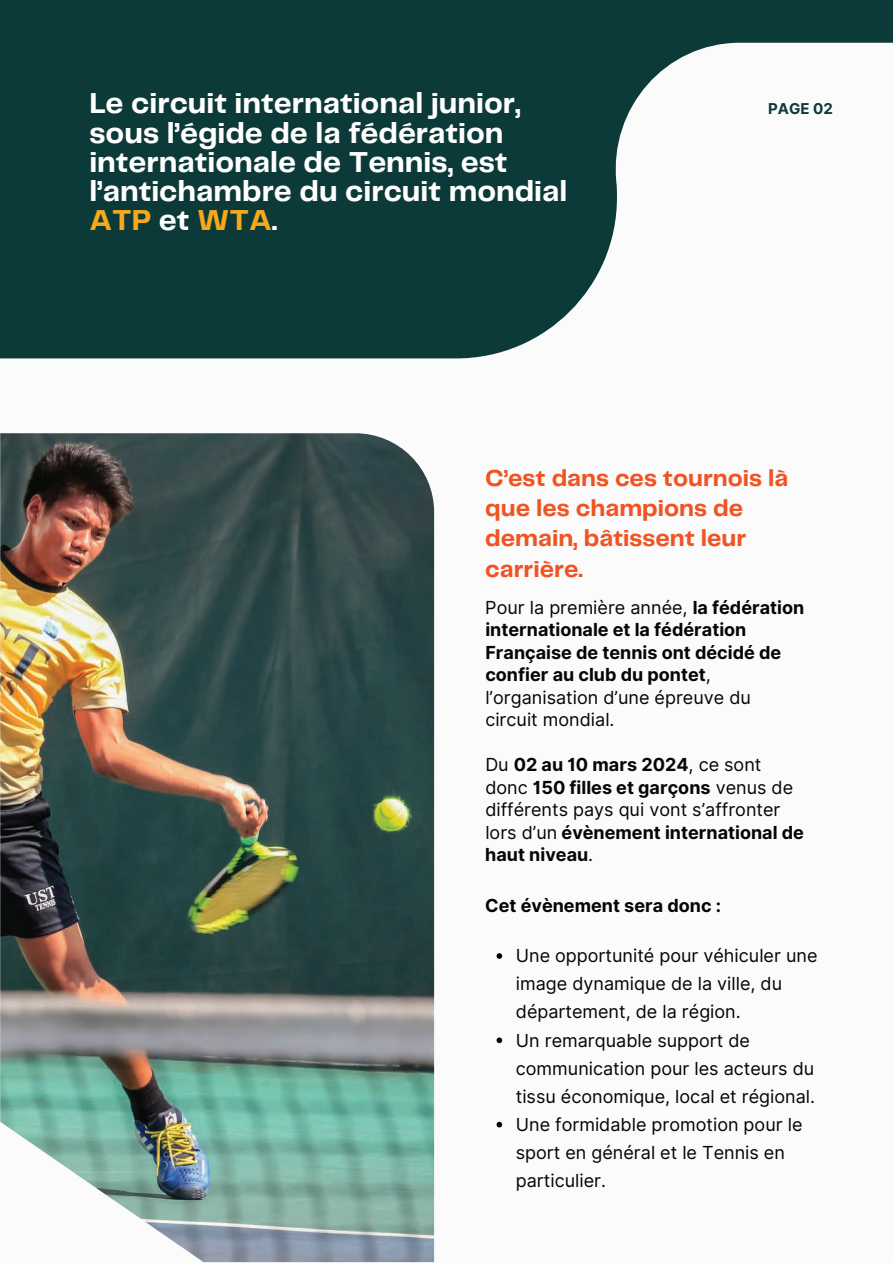
<style>
.page{position:relative;width:893px;height:1263px;background:#fff}
.page>*{position:absolute;margin:0;border:0;box-sizing:border-box;transform-origin:0 0}
.t1{font:700 30px/29.2px "Telegraf";color:#fff}
.t2{font:700 24px/30.3px "Telegraf";color:#f15322}
.t3{font:700 18px/22.5px "Inter";color:#040504}
.t4{font:18px/28px "Inter";color:#040503}
.t5{font:700 18px "Inter";color:#040503}
.t6{font:700 15px "Inter";color:#0b3a38}
.s1{color:#f8a81b}
.s2{font-weight:400}
</style>
<div class="page">
<div style="left:0;top:0;width:893px;height:1262px;background:#fbfbfc"></div>
<svg style="left:0;top:0;width:893px;height:358px;fill:#0b3a38"></svg>
<img style="left:0;top:433px;width:434px;height:829px">
<svg style="left:497px;top:953px;width:5px;height:6px"></svg>
<svg style="left:497px;top:1037px;width:5px;height:6px"></svg>
<svg style="left:497px;top:1122px;width:5px;height:5px"></svg>
<h1 class="t1" style="left:89px;top:89px;width:433px">Le circuit international junior,</h1>
<p class="t6" style="left:768px;top:98px;width:66px">PAGE 02</p>
<h1 class="t1" style="left:89px;top:118px;width:479px">sous l’égide de la fédération internationale de Tennis, est l’antichambre du circuit mondial<br><span class="s1">ATP</span> et <span class="s1">WTA</span>.</h1>
<h2 class="t2" style="left:485px;top:462px;width:305px">C’est dans ces tournois là que les champions de demain, bâtissent leur carrière.</h2>
<p class="t3" style="left:485px;top:596px;width:321px"><span class="s2">Pour la première année,</span> la fédération internationale et la fédération<br>Française de tennis ont décidé de confier au club du pontet<span class="s2">, l’organisation d’une épreuve du circuit mondial.</span></p>
<p class="t3" style="left:485px;top:754px;width:320px"><span class="s2">Du</span> 02 au 10 mars 2024<span class="s2">, ce sont donc</span> 150 filles et garçons <span class="s2">venus de différents pays qui vont s’affronter lors d’un</span> évènement international de haut niveau<span class="s2">.</span></p>
<p class="t5" style="left:485px;top:892px;width:237px">Cet évènement sera donc :</p>
<p class="t4" style="left:516px;top:942px;width:303px">Une opportunité pour véhiculer une image dynamique de la ville, du département, de la région.<br>Un remarquable support de communication pour les acteurs du tissu économique, local et régional.<br>Une formidable promotion pour le sport en général et le Tennis en particulier.</p>
</div>
